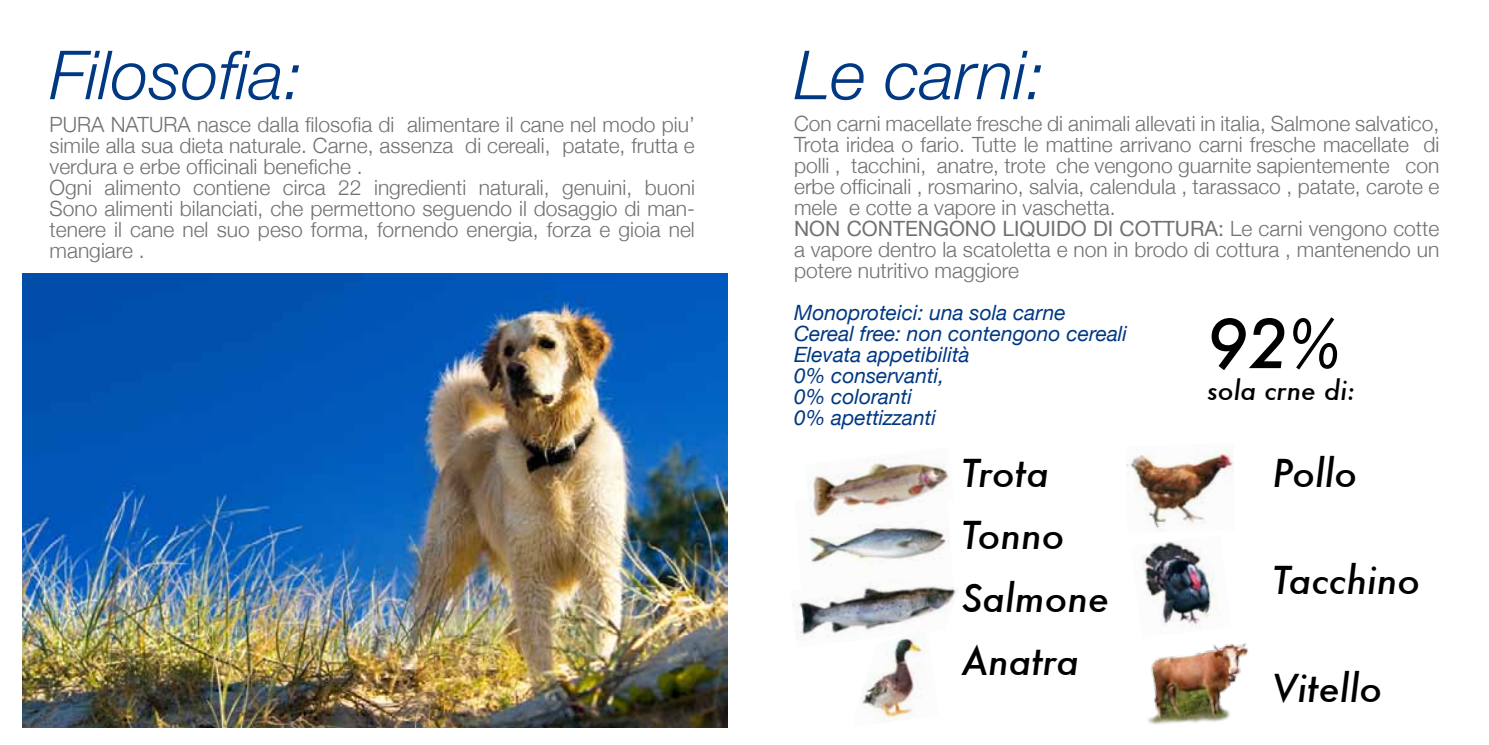
<style>
.page{position:relative;width:1489px;height:745px;background:#fff}
.page>*{position:absolute;margin:0;border:0;box-sizing:border-box;transform-origin:0 0}
.t1{font:italic 300 67.73px "Helvetica Neue";color:#003882}
.t2{font:italic 500 65.45px "Futura";color:#000}
.t3{font:italic 500 37.62px/62.5px "Futura";color:#000}
.t4{font:italic 500 26.25px "Futura";color:#000}
.t5{font:300 21px/21px "Helvetica Neue";color:#707172}
.t6{font:italic 21px/21px "Helvetica Neue";color:#003882}
.s1{font-weight:400}
</style>
<div class="page">
<img style="left:862px;top:647px;width:63px;height:76px">
<img style="left:809px;top:525px;width:141px;height:38px">
<img style="left:806px;top:457px;width:143px;height:60px">
<img style="left:22px;top:273px;width:705px;height:454px">
<img style="left:792px;top:585px;width:164px;height:62px">
<img style="left:1126px;top:445px;width:108px;height:84px">
<img style="left:1142px;top:541px;width:77px;height:86px">
<img style="left:1147px;top:643px;width:102px;height:82px">
<h1 class="t1" style="left:50px;top:35px;width:255px">Filosofia:</h1>
<p class="t5" style="left:50px;top:114px;width:646px">PURA NATURA nasce dalla filosofia di alimentare il cane nel modo piu’ simile alla sua dieta naturale. Carne, assenza di cereali, patate, frutta e verdura e erbe officinali benefiche .<br>Ogni alimento contiene circa 22 ingredienti naturali, genuini, buoni Sono alimenti bilanciati, che permettono seguendo il dosaggio di man&shy;tenere il cane nel suo peso forma, fornendo energia, forza e gioia nel mangiare .</p>
<h1 class="t1" style="left:794px;top:35px;width:252px">Le carni:</h1>
<p class="t5" style="left:794px;top:113px;width:646px">Con carni macellate fresche di animali allevati in italia, Salmone salvatico, Trota iridea o fario. Tutte le mattine arrivano carni fresche macellate di polli , tacchini, anatre, trote che vengono guarnite sapientemente con erbe officinali , rosmarino, salvia, calendula , tarassaco , patate, carote e mele e cotte a vapore in vaschetta.<br><span class="s1">NON CONTENGONO LIQUIDO DI COTTURA:</span> Le carni vengono cotte a vapore dentro la scatoletta e non in brodo di cottura , mantenendo un potere nutritivo maggiore</p>
<p class="t6" style="left:794px;top:302px;width:334px">Monoproteici: una sola carne<br>Cereal free: non contengono cereali<br>Elevata appetibilità<br>0% conservanti,<br>0% coloranti<br>0% apettizzanti</p>
<h2 class="t2" style="left:1207px;top:298px;width:135px">92%</h2>
<p class="t4" style="left:1207px;top:371px;width:149px">sola crne di:</p>
<h3 class="t3" style="left:961px;top:441px;width:149px">Trota<br>Tonno<br>Salmone<br>Anatra</h3>
<h3 class="t3" style="left:1272px;top:441px;width:86px">Pollo</h3>
<h3 class="t3" style="left:1272px;top:548px;width:149px">Tacchino</h3>
<h3 class="t3" style="left:1272px;top:656px;width:111px">Vitello</h3>
</div>
